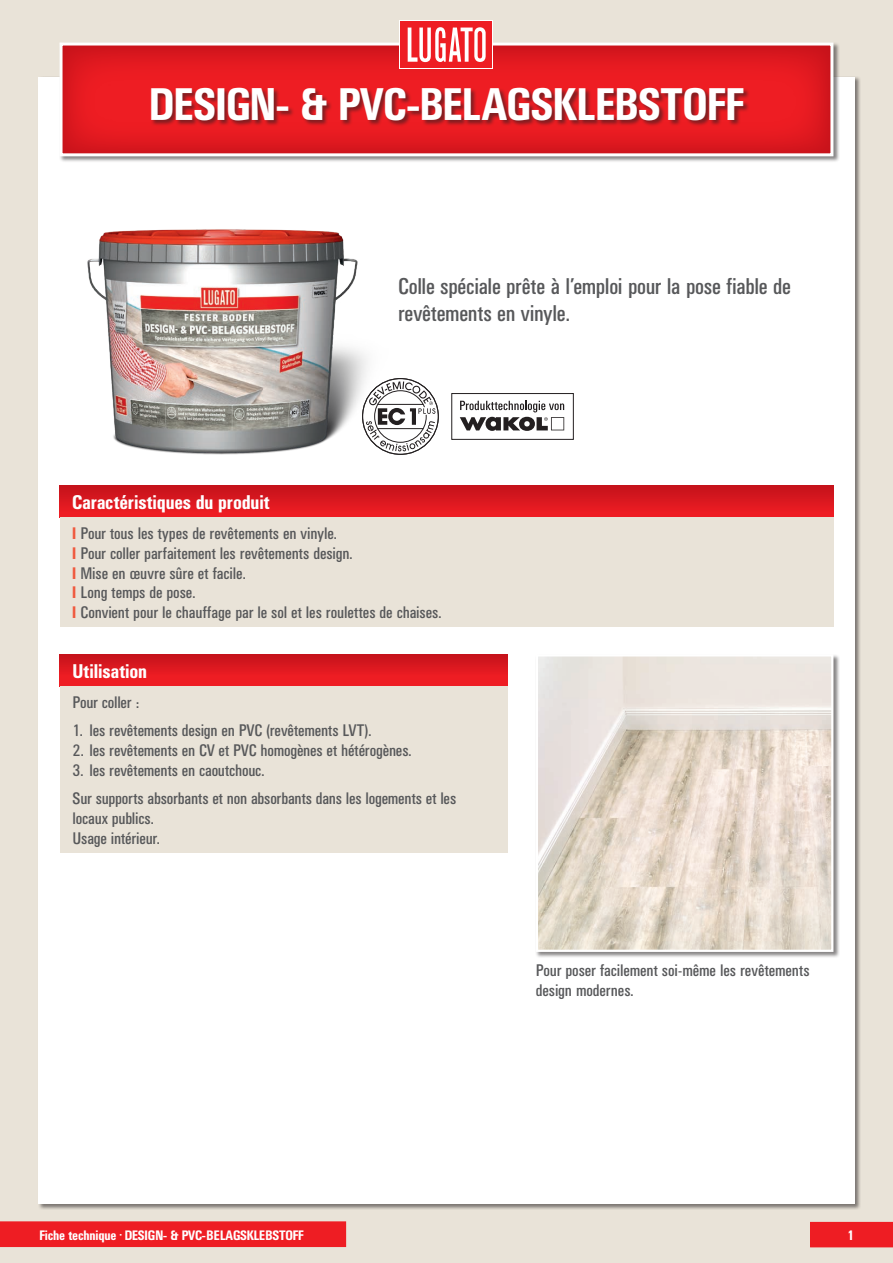
<style>
.page{position:relative;width:893px;height:1263px;background:#e9e3d8}
.page>*{position:absolute;margin:0;border:0;box-sizing:border-box;transform-origin:0 0}
.t1{font:500 condensed 45px "UN11";color:#fff}
.t2{font:condensed 22.5px/27px "UN11";color:#57585a}
.t3{font:500 condensed 19.5px "UN11";letter-spacing:.005em;color:#fff}
.t4{font:condensed 16.5px/19.8px "UN11";letter-spacing:.005em;color:#57585a}
.t5{font:500 condensed 13.5px "UN11";color:#fff}
.s1{font-weight:500;color:#f0593e}
</style>
<div class="page">
<div style="left:38px;top:77px;width:817px;height:1126px;background:#fff"></div>
<div style="left:810px;top:1222px;width:83px;height:25px;background:#ee1d23"></div>
<div style="left:0;top:1221px;width:346px;height:26px;background:#ee1d23"></div>
<div style="left:59px;top:42px;width:781px;height:121px;background:#231f20;opacity:.55"></div>
<svg style="left:60px;top:43px;width:773px;height:113px;background:#e3292f"></svg>
<div style="left:151px;top:87px;width:599px;height:40px;background:#231f20;opacity:.55"></div>
<svg style="left:400px;top:20px;width:93px;height:49px"></svg>
<div style="left:401px;top:21px;width:91px;height:47px;background:#ee1d23"></div>
<svg style="left:408px;top:27px;width:78px;height:35px"></svg>
<div style="left:60px;top:485px;width:773px;height:32px;background:linear-gradient(to bottom,#c3121b,#f01e24)"></div>
<div style="left:60px;top:517px;width:773px;height:110px;background:#e9e3d8"></div>
<div style="left:535px;top:654px;width:305px;height:304px;background:#231f20;opacity:.55"></div>
<img style="left:539px;top:657px;width:291px;height:292px">
<div style="left:536px;top:654px;width:297px;height:298px;border:2px solid #fff"></div>
<div style="left:60px;top:654px;width:447px;height:32px;background:linear-gradient(to bottom,#c7131b,#f51f24)"></div>
<div style="left:60px;top:686px;width:447px;height:166px;background:#e9e3d8"></div>
<img style="left:87px;top:229px;width:281px;height:226px">
<svg style="left:362px;top:378px;width:77px;height:77px"></svg>
<svg style="left:460px;top:401px;width:104px;height:30px"></svg>
<div style="left:451px;top:393px;width:123px;height:47px;border:1px solid #231f20"></div>
<h1 class="t1" style="left:149px;top:79px;width:596px">DESIGN- &amp; PVC-BELAGSKLEBSTOFF</h1>
<h2 class="t2" style="left:398px;top:273px;width:394px">Colle spéciale prête à l’emploi pour la pose fiable de revêtements en vinyle.</h2>
<p class="t3" style="left:72px;top:491px;width:199px">Caractéristiques du produit</p>
<p class="t4" style="left:72px;top:523px;width:371px"><span class="s1">I</span> Pour tous les types de revêtements en vinyle.<br><span class="s1">I</span> Pour coller parfaitement les revêtements design.<br><span class="s1">I</span> Mise en œuvre sûre et facile.<br><span class="s1">I</span> Long temps de pose.<br><span class="s1">I</span> Convient pour le chauffage par le sol et les roulettes de chaises.</p>
<p class="t3" style="left:73px;top:660px;width:76px">Utilisation</p>
<p class="t4" style="left:73px;top:692px;width:68px">Pour coller :</p>
<p class="t4" style="left:73px;top:720px;width:300px">1. les revêtements design en PVC (revêtements LVT).</p>
<p class="t4" style="left:73px;top:740px;width:340px">2. les revêtements en CV et PVC homogènes et hétérogènes.</p>
<p class="t4" style="left:73px;top:756px;width:385px;line-height:28.3px">3. les revêtements en caoutchouc.<br>Sur supports absorbants et non absorbants dans les logements et les</p>
<p class="t4" style="left:73px;top:808px;width:89px">locaux publics.<br>Usage intérieur.</p>
<p class="t4" style="left:536px;top:960px;width:275px">Pour poser facilement soi-même les revêtements design modernes.</p>
<p class="t5" style="left:39px;top:1227px;width:266px">Fiche technique <sup>•</sup> DESIGN- &amp; PVC-BELAGSKLEBSTOFF</p>
<p class="t5" style="left:847px;top:1227px;width:8px">1</p>
</div>
